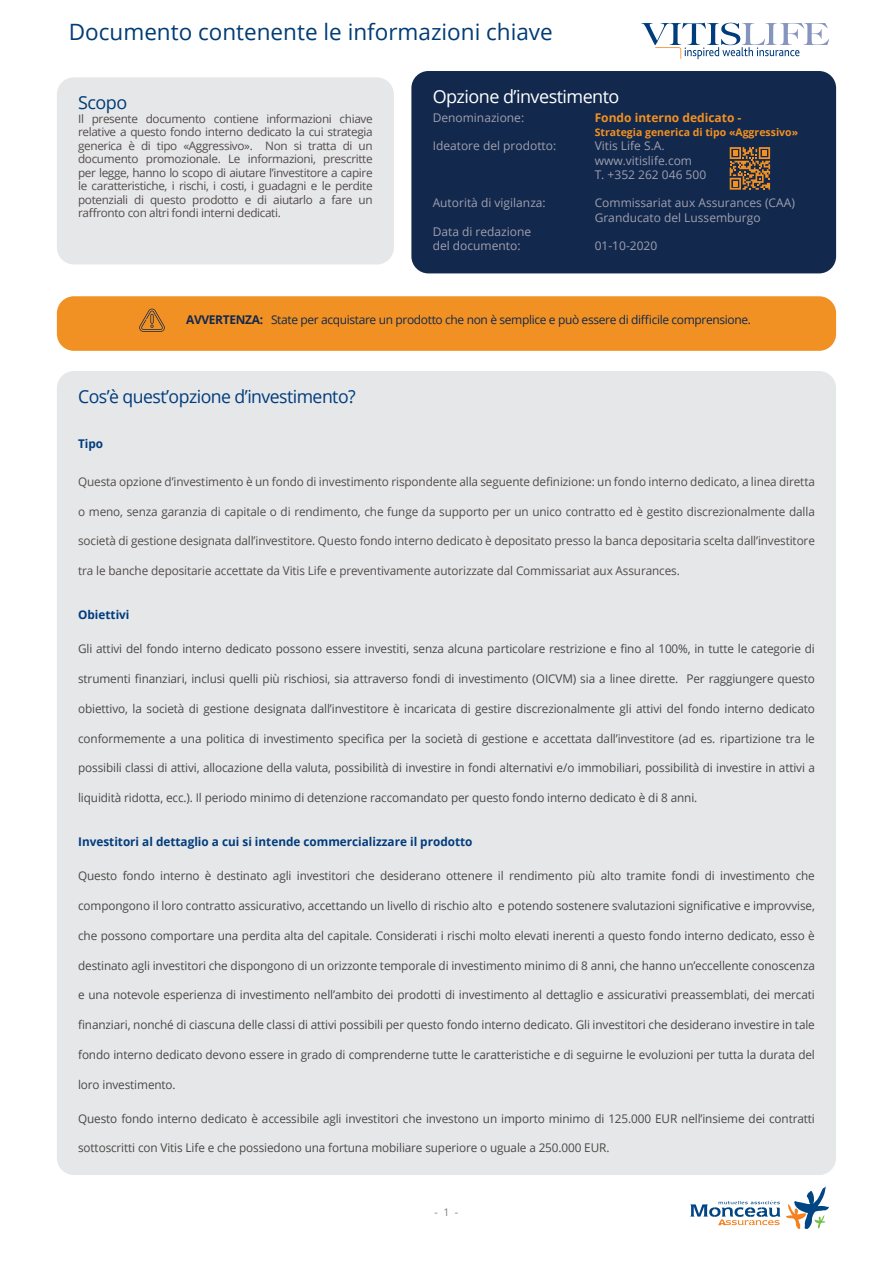
<style>
.page{position:relative;width:893px;height:1263px;background:#fff}
.page>*{position:absolute;margin:0;border:0;box-sizing:border-box;transform-origin:0 0}
.t1{font:22.5px "Open Sans";color:#003c75}
.t2{font:18px "Open Sans";letter-spacing:-.03em;color:#013c7d}
.t3{font:18px "Open Sans";letter-spacing:-.03em;color:#fff}
.t4{font:18px "Open Sans";letter-spacing:-.03em;color:#003c75}
.t5{font:12px "Open Sans";letter-spacing:-.01em;color:#4a4846}
.t6{font:12px "Open Sans";letter-spacing:-.01em;color:#534c4a}
.t7{font:12px/14.2px "Open Sans";color:#a0a0b0}
.t8{font:12px "Open Sans";letter-spacing:-.03em;color:#12284c}
.t9{font:700 12px "Open Sans";color:#013c7d}
.t10{font:700 12px "Open Sans";color:#f29123}
.t11{font:11.7px/13.5px "Open Sans";letter-spacing:-.03em;color:#534c4a;text-align:justify}
.t12{font:700 10.5px "Open Sans";color:#f29123}
.t13{font:10.5px "Open Sans";color:#837c7b}
.s1{font-weight:700}
</style>
<div class="page">
<svg style="left:786px;top:1186px;width:43px;height:43px"></svg>
<svg style="left:690px;top:1200px;width:90px;height:25px"></svg>
<div style="left:57px;top:77px;width:337px;height:187px;background:#e6e7e9;border-radius:17px"></div>
<div style="left:57px;top:371px;width:779px;height:804px;background:#e6e7e9;border-radius:17px"></div>
<div style="left:411px;top:71px;width:425px;height:202px;background:#12284c;border-radius:17px"></div>
<div style="left:57px;top:296px;width:779px;height:55px;background:#f29123;border-radius:17px"></div>
<svg style="left:139px;top:309px;width:26px;height:23px"></svg>
<svg style="left:730px;top:147px;width:40px;height:43px"></svg>
<svg style="left:641px;top:23px;width:188px;height:36px"></svg>
<p class="t1" style="left:69px;top:16px;width:485px">Documento contenente le informazioni chiave</p>
<p class="t4" style="left:78px;top:91px;width:51px">Scopo</p>
<p class="t11" style="left:78px;top:112px;width:296px">Il presente documento contiene informazioni chiave relative a questo fondo interno dedicato la cui strategia generica è di tipo «Aggressivo». Non si tratta di un documento promozionale. Le informazioni, prescritte per legge, hanno lo scopo di aiutare l’investitore a capire le caratteristiche, i rischi, i costi, i guadagni e le perdite potenziali di questo prodotto e di aiutarlo a fare un raffronto con altri fondi interni dedicati.</p>
<p class="t3" style="left:433px;top:84px;width:188px">Opzione d’investimento</p>
<p class="t7" style="left:433px;top:110px;width:93px">Denominazione:</p>
<p class="t10" style="left:595px;top:109px;width:148px">Fondo interno dedicato -</p>
<p class="t12" style="left:595px;top:125px;width:205px">Strategia generica di tipo «Aggressivo»</p>
<p class="t7" style="left:433px;top:139px;width:125px">Ideatore del prodotto:</p>
<p class="t7" style="left:595px;top:139px;width:113px">Vitis Life S.A. www.vitislife.com<br>T. +352 262 046 500</p>
<p class="t7" style="left:433px;top:196px;width:115px">Autorità di vigilanza:</p>
<p class="t7" style="left:595px;top:196px;width:202px">Commissariat aux Assurances (CAA)<br>Granducato del Lussemburgo</p>
<p class="t7" style="left:433px;top:224px;width:100px">Data di redazione</p>
<p class="t7" style="left:433px;top:238px;width:89px">del documento:</p>
<p class="t7" style="left:595px;top:238px;width:64px">01-10-2020</p>
<p class="t8" style="left:186px;top:311px;width:566px"><span class="s1">AVVERTENZA:</span> State per acquistare un prodotto che non è semplice e può essere di difficile comprensione.</p>
<p class="t2" style="left:78px;top:384px;width:279px">Cos’è quest’opzione d’investimento?</p>
<p class="t9" style="left:78px;top:435px;width:27px">Tipo</p>
<p class="t6" style="left:78px;top:473px;width:738px">Questa opzione d’investimento è un fondo di investimento rispondente alla seguente definizione: un fondo interno dedicato, a linea diretta</p>
<p class="t6" style="left:78px;top:503px;width:738px">o meno, senza garanzia di capitale o di rendimento, che funge da supporto per un unico contratto ed è gestito discrezionalmente dalla</p>
<p class="t6" style="left:78px;top:533px;width:738px">società di gestione designata dall’investitore. Questo fondo interno dedicato è depositato presso la banca depositaria scelta dall’investitore</p>
<p class="t6" style="left:78px;top:562px;width:603px">tra le banche depositarie accettate da Vitis Life e preventivamente autorizzate dal Commissariat aux Assurances.</p>
<p class="t9" style="left:78px;top:606px;width:53px">Obiettivi</p>
<p class="t5" style="left:78px;top:641px;width:738px">Gli attivi del fondo interno dedicato possono essere investiti, senza alcuna particolare restrizione e fino al 100%, in tutte le categorie di</p>
<p class="t5" style="left:78px;top:670px;width:738px">strumenti finanziari, inclusi quelli più rischiosi, sia attraverso fondi di investimento (OICVM) sia a linee dirette. Per raggiungere questo</p>
<p class="t5" style="left:78px;top:700px;width:738px">obiettivo, la società di gestione designata dall’investitore è incaricata di gestire discrezionalmente gli attivi del fondo interno dedicato</p>
<p class="t5" style="left:78px;top:730px;width:738px">conformemente a una politica di investimento specifica per la società di gestione e accettata dall’investitore (ad es. ripartizione tra le</p>
<p class="t5" style="left:78px;top:760px;width:738px">possibili classi di attivi, allocazione della valuta, possibilità di investire in fondi alternativi e/o immobiliari, possibilità di investire in attivi a</p>
<p class="t5" style="left:78px;top:789px;width:621px">liquidità ridotta, ecc.). Il periodo minimo di detenzione raccomandato per questo fondo interno dedicato è di 8 anni.</p>
<p class="t9" style="left:78px;top:833px;width:396px">Investitori al dettaglio a cui si intende commercializzare il prodotto</p>
<p class="t5" style="left:78px;top:868px;width:738px">Questo fondo interno è destinato agli investitori che desiderano ottenere il rendimento più alto tramite fondi di investimento che</p>
<p class="t5" style="left:78px;top:897px;width:738px">compongono il loro contratto assicurativo, accettando un livello di rischio alto e potendo sostenere svalutazioni significative e improvvise,</p>
<p class="t5" style="left:78px;top:927px;width:738px">che possono comportare una perdita alta del capitale. Considerati i rischi molto elevati inerenti a questo fondo interno dedicato, esso è</p>
<p class="t5" style="left:78px;top:957px;width:738px">destinato agli investitori che dispongono di un orizzonte temporale di investimento minimo di 8 anni, che hanno un’eccellente conoscenza</p>
<p class="t5" style="left:78px;top:987px;width:738px">e una notevole esperienza di investimento nell’ambito dei prodotti di investimento al dettaglio e assicurativi preassemblati, dei mercati</p>
<p class="t5" style="left:78px;top:1016px;width:738px">finanziari, nonché di ciascuna delle classi di attivi possibili per questo fondo interno dedicato. Gli investitori che desiderano investire in tale</p>
<p class="t5" style="left:78px;top:1046px;width:738px">fondo interno dedicato devono essere in grado di comprenderne tutte le caratteristiche e di seguirne le evoluzioni per tutta la durata del</p>
<p class="t5" style="left:78px;top:1076px;width:99px">loro investimento.</p>
<p class="t5" style="left:78px;top:1110px;width:738px">Questo fondo interno dedicato è accessibile agli investitori che investono un importo minimo di 125.000 EUR nell’insieme dei contratti</p>
<p class="t5" style="left:78px;top:1140px;width:533px">sottoscritti con Vitis Life e che possiedono una fortuna mobiliare superiore o uguale a 250.000 EUR.</p>
<p class="t13" style="left:435px;top:1205px;width:25px">- 1 -</p>
</div>
